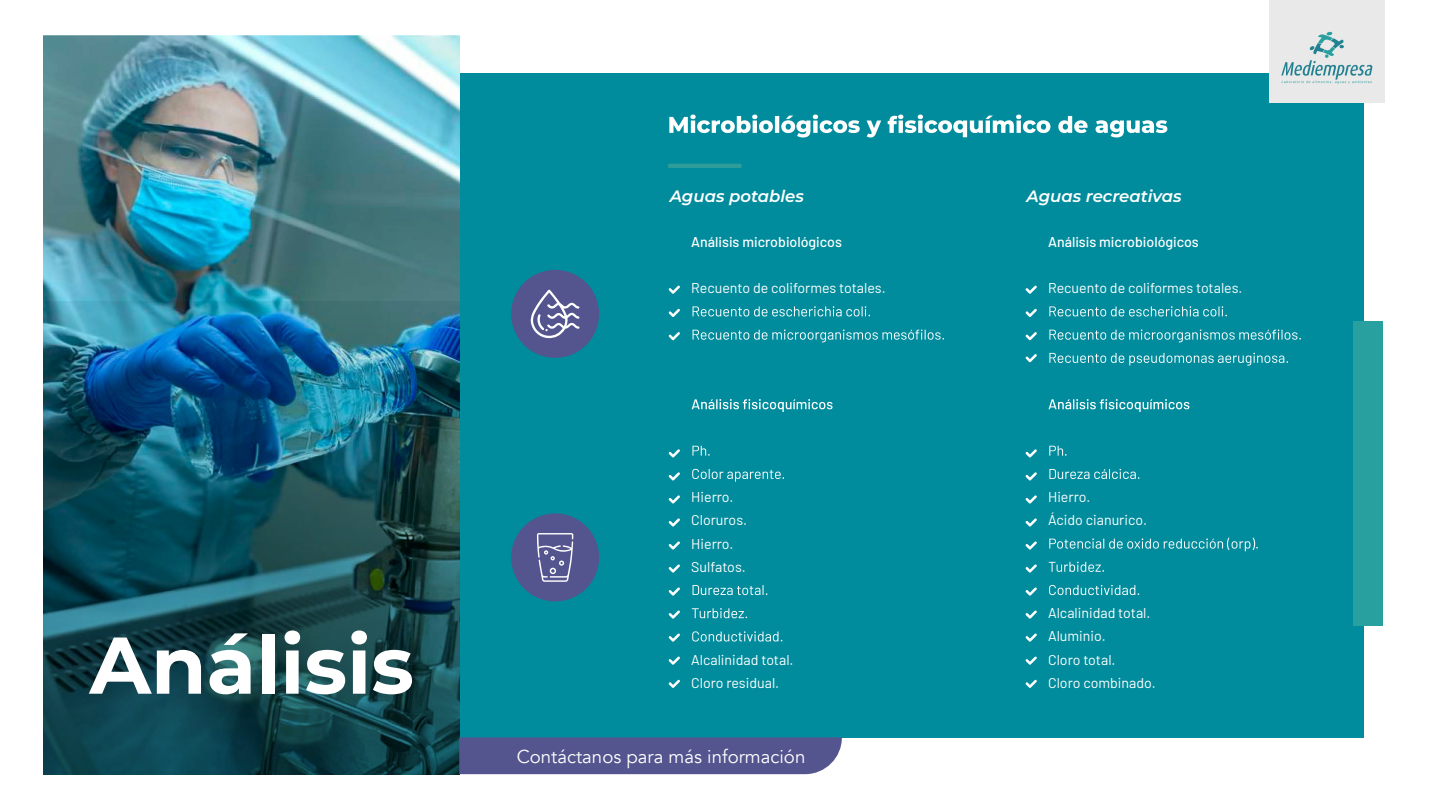
<style>
.page{position:relative;width:1440px;height:810px;background:#fff}
.page>*{position:absolute;margin:0;border:0;box-sizing:border-box;transform-origin:0 0}
.t1{font:700 80.32px "Montserrat";color:#fff}
.t2{font:18.67px "Avenir";color:#fff}
.t3{font:italic 600 16.5px "Montserrat";color:#fff}
.t4{font:14.17px/23.2px "Barlow";color:#fff}
.t5{font:500 14.17px "Barlow";color:#fff}
</style>
<div class="page">
<div style="left:72px;top:73px;width:1292px;height:664px;background:#008c9c"></div>
<div style="left:1354px;top:321px;width:29px;height:304px;background:#29a0a0"></div>
<div style="left:511px;top:270px;width:88px;height:88px;background:#54548f;border-radius:50%"></div>
<div style="left:511px;top:513px;width:88px;height:88px;background:#54548f;border-radius:50%"></div>
<img style="left:43px;top:36px;width:416px;height:265px">
<svg style="left:537px;top:533px;width:36px;height:49px"></svg>
<hr style="left:668px;top:164px;width:74px;height:4px;background:#2f9c99">
<svg style="left:669px;top:115px;width:498px;height:22px"></svg>
<div style="left:1269px;top:0;width:116px;height:103px;background:#e9e9e9"></div>
<svg style="left:1281px;top:32px;width:92px;height:52px"></svg>
<img style="left:43px;top:301px;width:416px;height:473px">
<svg style="left:693px;top:306px;width:177px;height:11px"></svg>
<svg style="left:693px;top:330px;width:251px;height:12px"></svg>
<svg style="left:692px;top:399px;width:141px;height:13px"></svg>
<svg style="left:692px;top:446px;width:18px;height:10px"></svg>
<svg style="left:692px;top:469px;width:92px;height:13px"></svg>
<svg style="left:693px;top:585px;width:74px;height:10px"></svg>
<svg style="left:692px;top:608px;width:55px;height:10px"></svg>
<svg style="left:692px;top:631px;width:90px;height:11px"></svg>
<svg style="left:669px;top:286px;width:11px;height:8px"></svg>
<svg style="left:669px;top:309px;width:11px;height:8px"></svg>
<svg style="left:669px;top:332px;width:11px;height:8px"></svg>
<svg style="left:669px;top:449px;width:11px;height:9px"></svg>
<svg style="left:669px;top:472px;width:11px;height:9px"></svg>
<svg style="left:669px;top:495px;width:11px;height:9px"></svg>
<svg style="left:669px;top:518px;width:11px;height:9px"></svg>
<svg style="left:669px;top:541px;width:11px;height:9px"></svg>
<svg style="left:669px;top:564px;width:11px;height:9px"></svg>
<svg style="left:669px;top:587px;width:11px;height:9px"></svg>
<svg style="left:669px;top:610px;width:11px;height:9px"></svg>
<svg style="left:669px;top:633px;width:11px;height:9px"></svg>
<svg style="left:669px;top:656px;width:11px;height:9px"></svg>
<svg style="left:669px;top:680px;width:11px;height:8px"></svg>
<svg style="left:1049px;top:306px;width:178px;height:11px"></svg>
<svg style="left:1049px;top:330px;width:252px;height:12px"></svg>
<svg style="left:1049px;top:353px;width:239px;height:13px"></svg>
<svg style="left:1049px;top:399px;width:140px;height:13px"></svg>
<svg style="left:1049px;top:446px;width:18px;height:10px"></svg>
<svg style="left:1049px;top:469px;width:91px;height:10px"></svg>
<svg style="left:1049px;top:538px;width:209px;height:13px"></svg>
<svg style="left:1049px;top:562px;width:55px;height:10px"></svg>
<svg style="left:1049px;top:585px;width:90px;height:10px"></svg>
<svg style="left:1025px;top:286px;width:12px;height:8px"></svg>
<svg style="left:1025px;top:309px;width:12px;height:8px"></svg>
<svg style="left:1025px;top:332px;width:12px;height:8px"></svg>
<svg style="left:1025px;top:354px;width:12px;height:8px"></svg>
<svg style="left:1025px;top:449px;width:12px;height:9px"></svg>
<svg style="left:1025px;top:472px;width:12px;height:9px"></svg>
<svg style="left:1025px;top:495px;width:12px;height:9px"></svg>
<svg style="left:1025px;top:518px;width:12px;height:9px"></svg>
<svg style="left:1025px;top:541px;width:12px;height:9px"></svg>
<svg style="left:1025px;top:564px;width:12px;height:9px"></svg>
<svg style="left:1025px;top:587px;width:12px;height:9px"></svg>
<svg style="left:1025px;top:610px;width:12px;height:9px"></svg>
<svg style="left:1025px;top:633px;width:12px;height:9px"></svg>
<svg style="left:1025px;top:656px;width:12px;height:9px"></svg>
<svg style="left:1025px;top:680px;width:12px;height:8px"></svg>
<svg style="left:530px;top:289px;width:50px;height:49px"></svg>
<div style="left:459px;top:737px;width:383px;height:37px;background:#54548f"></div>
<h1 class="t1" style="left:90px;top:612px;width:326px">Análisis</h1>
<p class="t3" style="left:670px;top:186px;width:136px">Aguas potables</p>
<p class="t3" style="left:1027px;top:186px;width:157px">Aguas recreativas</p>
<p class="t5" style="left:691px;top:231px;width:152px">Análisis microbiológicos</p>
<p class="t4" style="left:691px;top:275px;width:196px">Recuento de coliformes totales.</p>
<p class="t4" style="left:691px;top:484px;width:57px">Hierro.<br>Cloruros.<br>Hierro.<br>Sulfatos.</p>
<p class="t4" style="left:691px;top:647px;width:104px">Alcalinidad total.<br>Cloro residual.</p>
<h2 class="t2" style="left:517px;top:745px;width:290px">Contáctanos para más información</h2>
<p class="t5" style="left:1048px;top:231px;width:152px">Análisis microbiológicos</p>
<p class="t4" style="left:1048px;top:275px;width:196px">Recuento de coliformes totales.</p>
<p class="t4" style="left:1048px;top:484px;width:100px">Hierro.<br>Ácido cianurico.</p>
<p class="t4" style="left:1048px;top:600px;width:109px">Alcalinidad total.<br>Aluminio.<br>Cloro total.<br>Cloro combinado.</p>
</div>
